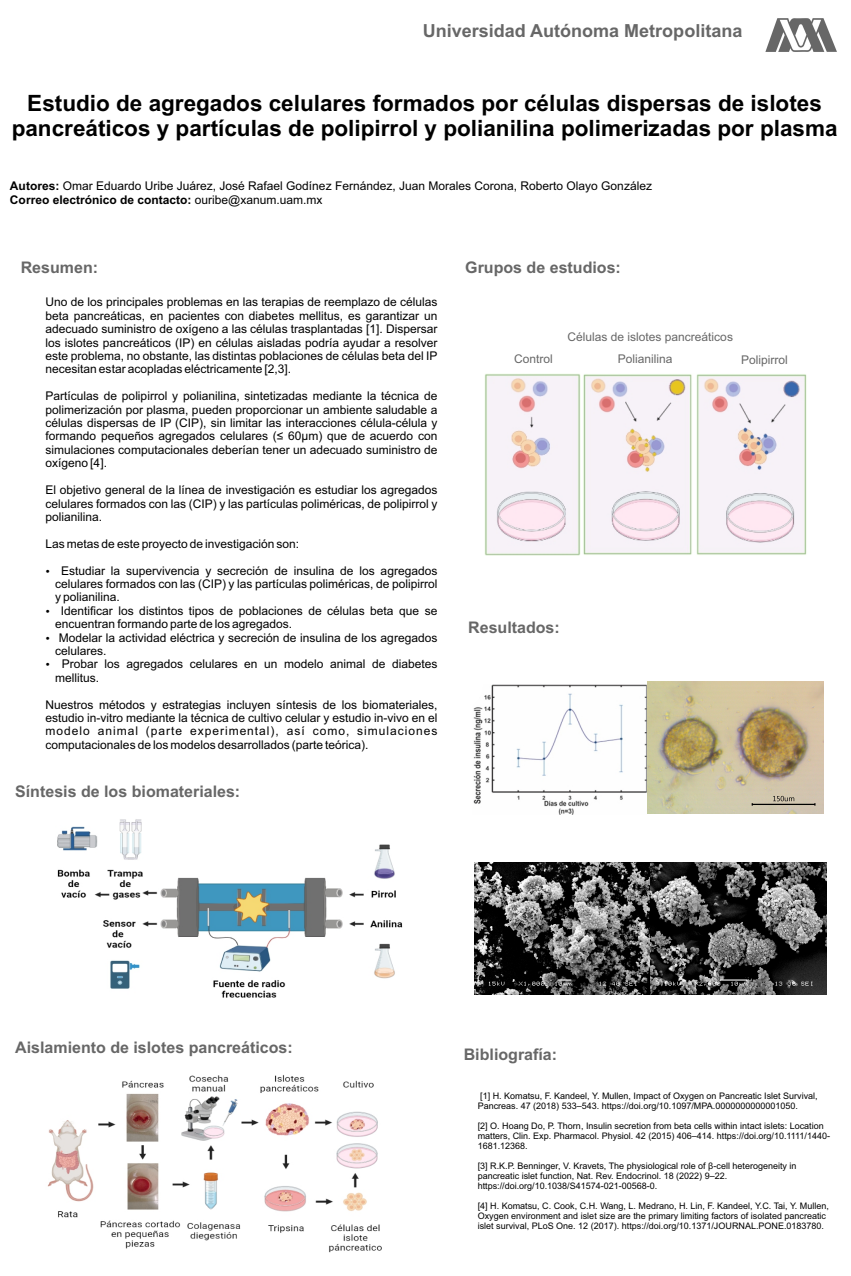
<style>
.page{position:relative;width:851px;height:1276px;background:#fff}
.page>*{position:absolute;margin:0;border:0;box-sizing:border-box;transform-origin:0 0}
.t1{font:700 22.5px/25.1px "Arial";color:#000;text-align:center}
.t2{font:700 18px "Arial";color:#676767}
.t3{font:700 16px "Arial";color:#676767}
.t4{font:12px/13.4px "Arial";color:#000;text-align:justify}
.t5{font:12px "Arial";color:#676767}
.t6{font:9px/10.1px "Arial";color:#000}
.s1{font-weight:700}
</style>
<div class="page">
<img style="left:583px;top:374px;width:224px;height:181px">
<img style="left:484px;top:374px;width:96px;height:181px">
<img style="left:47px;top:1075px;width:335px;height:178px">
<img style="left:473px;top:684px;width:173px;height:131px">
<img style="left:648px;top:682px;width:175px;height:131px">
<img style="left:474px;top:862px;width:352px;height:133px">
<img style="left:765px;top:18px;width:72px;height:34px">
<img style="left:57px;top:819px;width:346px;height:178px">
<h2 class="t2" style="left:422px;top:24px;width:321px">Universidad Autónoma Metropolitana</h2>
<h1 class="t1" style="left:12px;top:93px;width:827px">Estudio de agregados celulares formados por células dispersas de islotes pancreáticos y partículas de polipirrol y polianilina polimerizadas por plasma</h1>
<p class="t4" style="left:10px;top:180px;width:643px"><span class="s1">Autores:</span> Omar Eduardo Uribe Juárez, José Rafael Godínez Fernández, Juan Morales Corona, Roberto Olayo González<br><span class="s1">Correo electrónico de contacto:</span> ouribe@xanum.uam.mx</p>
<h3 class="t3" style="left:21px;top:262px;width:79px">Resumen:</h3>
<h3 class="t3" style="left:465px;top:262px;width:157px">Grupos de estudios:</h3>
<p class="t4" style="left:46px;top:296px;width:393px">Uno de los principales problemas en las terapias de reemplazo de células beta pancreáticas, en pacientes con diabetes mellitus, es garantizar un adecuado suministro de oxígeno a las células trasplantadas [1]. Dispersar los islotes pancreáticos (IP) en células aisladas podría ayudar a resolver este problema, no obstante, las distintas poblaciones de células beta del IP necesitan estar acopladas eléctricamente [2,3].</p>
<p class="t4" style="left:46px;top:390px;width:393px">Partículas de polipirrol y polianilina, sintetizadas mediante la técnica de polimerización por plasma, pueden proporcionar un ambiente saludable a células dispersas de IP (CIP), sin limitar las interacciones célula-célula y formando pequeños agregados celulares (≤ 60μm) que de acuerdo con simulaciones computacionales deberían tener un adecuado suministro de oxígeno [4].</p>
<p class="t4" style="left:46px;top:484px;width:393px">El objetivo general de la línea de investigación es estudiar los agregados celulares formados con las (CIP) y las partículas poliméricas, de polipirrol y polianilina.</p>
<p class="t4" style="left:46px;top:538px;width:255px">Las metas de este proyecto de investigación son:</p>
<p class="t4" style="left:55px;top:565px;width:383px;text-indent:6px">Estudiar la supervivencia y secreción de insulina de los agregados celulares formados con las (CIP) y las partículas poliméricas, de polipirrol y polianilina.</p>
<p class="t4" style="left:55px;top:605px;width:383px;text-indent:6px">Identificar los distintos tipos de poblaciones de células beta que se encuentran formando parte de los agregados.</p>
<p class="t4" style="left:55px;top:632px;width:383px;text-indent:4px">Modelar la actividad eléctrica y secreción de insulina de los agregados celulares.</p>
<p class="t4" style="left:55px;top:658px;width:383px;text-indent:7px">Probar los agregados celulares en un modelo animal de diabetes mellitus.</p>
<p class="t4" style="left:46px;top:699px;width:393px">Nuestros métodos y estrategias incluyen síntesis de los biomateriales, estudio in-vitro mediante la técnica de cultivo celular y estudio in-vivo en el modelo animal (parte experimental), así como, simulaciones computacionales de los modelos desarrollados (parte teórica).</p>
<h3 class="t3" style="left:15px;top:785px;width:226px">Síntesis de los biomateriales:</h3>
<p class="t5" style="left:514px;top:354px;width:40px">Control</p>
<p class="t5" style="left:567px;top:332px;width:167px">Células de islotes pancreáticos</p>
<p class="t5" style="left:617px;top:354px;width:56px">Polianilina</p>
<p class="t5" style="left:741px;top:355px;width:48px">Polipirrol</p>
<h3 class="t3" style="left:468px;top:621px;width:93px">Resultados:</h3>
<h3 class="t3" style="left:15px;top:1041px;width:279px">Aislamiento de islotes pancreáticos:</h3>
<h3 class="t3" style="left:463px;top:1048px;width:95px">Bibliografía:</h3>
<p class="t6" style="left:477px;top:1091px;width:341px">[1] H. Komatsu, F. Kandeel, Y. Mullen, Impact of Oxygen on Pancreatic Islet Survival,<br>Pancreas. 47 (2018) 533–543. https://doi.org/10.1097/MPA.0000000000001050.</p>
<p class="t6" style="left:477px;top:1121px;width:354px">[2] O. Hoang Do, P. Thorn, Insulin secretion from beta cells within intact islets: Location matters, Clin. Exp. Pharmacol. Physiol. 42 (2015) 406–414. https://doi.org/10.1111/1440-<br>1681.12368.</p>
<p class="t6" style="left:477px;top:1161px;width:320px">[3] R.K.P. Benninger, V. Kravets, The physiological role of β-cell heterogeneity in pancreatic islet function, Nat. Rev. Endocrinol. 18 (2022) 9–22. https://doi.org/10.1038/S41574-021-00568-0.</p>
<p class="t6" style="left:477px;top:1201px;width:353px">[4] H. Komatsu, C. Cook, C.H. Wang, L. Medrano, H. Lin, F. Kandeel, Y.C. Tai, Y. Mullen,<br>Oxygen environment and islet size are the primary limiting factors of isolated pancreatic islet survival, PLoS One. 12 (2017). https://doi.org/10.1371/JOURNAL.PONE.0183780.</p>
</div>
